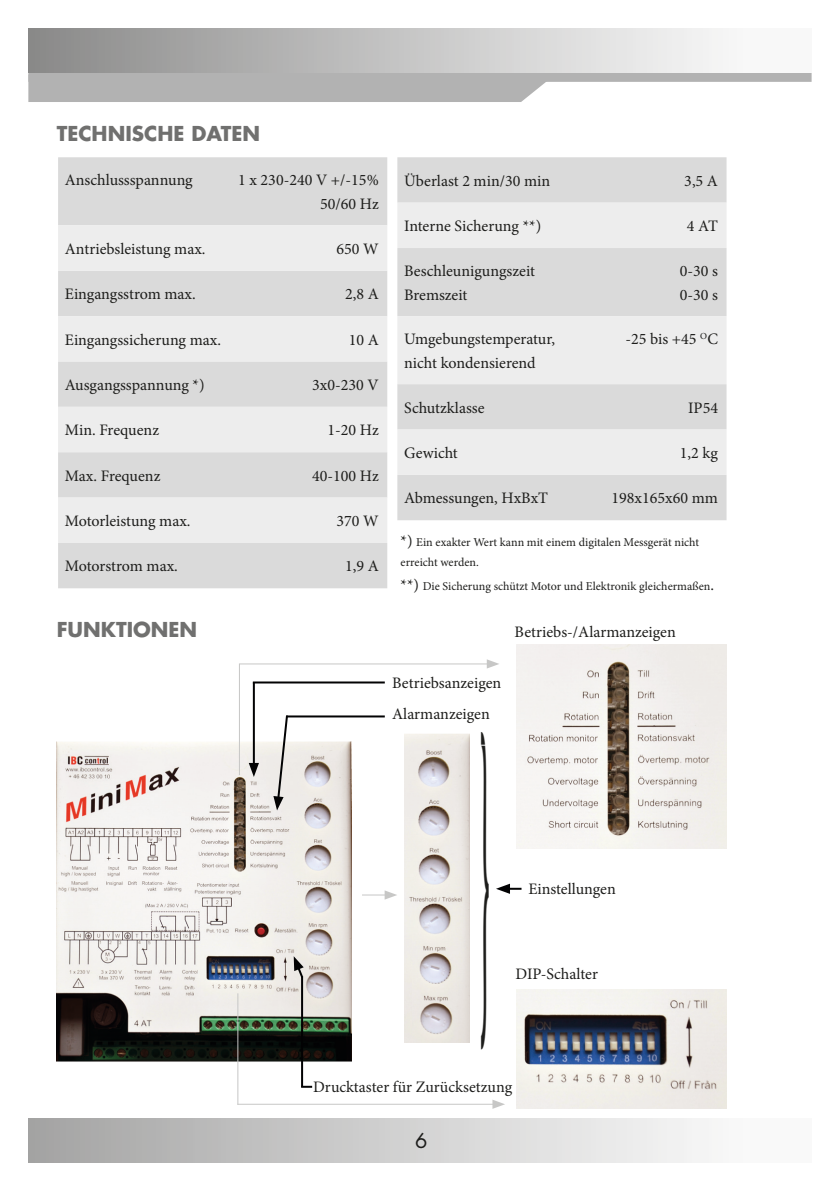
<style>
.page{position:relative;width:840px;height:1191px;background:#fff}
.page>*{position:absolute;margin:0;border:0;box-sizing:border-box;transform-origin:0 0}
.t1{font:700 361.6px "Minion Pro";color:#1d1d1b;scale:.08 1}
.t2{font:700 20px "Futura";color:#70706f}
.t3{font:20px "Futura Std";color:#1d1d1b}
.t4{font:16px/24px "Minion Pro";color:#1d1d1b}
.t5{font:12px/20px "Minion Pro";color:#1d1d1b}
.s1{font-size:16px}
</style>
<div class="page">
<div style="left:28px;top:1118px;width:783px;height:44px;background:linear-gradient(to right,#a5a5a4,#fff)"></div>
<div style="left:28px;top:63px;width:783px;height:19px;background:linear-gradient(to right,#b2b2b2,#b2b2b2)"></div>
<div style="left:28px;top:28px;width:783px;height:44px;background:linear-gradient(to right,#8b8b8b,#fff)"></div>
<div style="left:28px;top:75px;width:527px;height:27px;background:#b2b2b2"></div>
<img style="left:57px;top:742px;width:294px;height:320px">
<div style="left:397px;top:157px;width:329px;height:363px;background:#dadada"></div>
<svg style="left:397px;top:203px;width:329px;height:272px;background:#e5e5e5"></svg>
<div style="left:58px;top:157px;width:329px;height:431px;background:#dadada"></div>
<svg style="left:58px;top:225px;width:329px;height:318px;background:#e4e4e4"></svg>
<svg style="left:293px;top:956px;width:12px;height:24px"></svg>
<hr style="left:286px;top:715px;width:98px;height:2px;background:#020203">
<svg style="left:496px;top:883px;width:25px;height:11px"></svg>
<hr style="left:237px;top:1103px;width:258px;height:1px;background:#c7c7c6">
<svg style="left:492px;top:1100px;width:13px;height:8px"></svg>
<hr style="left:239px;top:663px;width:1px;height:112px;background:#c7c7c6">
<hr style="left:237px;top:993px;width:1px;height:111px;background:#c7c7c6">
<hr style="left:301px;top:976px;width:2px;height:111px;background:#020203">
<svg style="left:301px;top:1085px;width:11px;height:2px"></svg>
<hr style="left:239px;top:663px;width:250px;height:1px;background:#c7c7c6">
<svg style="left:486px;top:659px;width:13px;height:9px"></svg>
<svg style="left:273px;top:715px;width:16px;height:95px"></svg>
<hr style="left:253px;top:681px;width:131px;height:2px;background:#020203">
<hr style="left:253px;top:682px;width:2px;height:84px;background:#020203">
<svg style="left:248px;top:763px;width:11px;height:14px"></svg>
<svg style="left:362px;top:890px;width:35px;height:9px"></svg>
<img style="left:404px;top:734px;width:65px;height:308px">
<img style="left:404px;top:935px;width:7px;height:101px">
<img style="left:516px;top:989px;width:210px;height:119px">
<img style="left:516px;top:644px;width:209px;height:204px">
<p class="t2" style="left:57px;top:120px;width:205px">TECHNISCHE DATEN</p>
<p class="t4" style="left:65px;top:168px;width:129px">Anschlussspannung</p>
<p class="t4" style="left:238px;top:168px;width:142px;text-align:right">1 x 230-240 V +/-15%<br>50/60 Hz</p>
<p class="t4" style="left:65px;top:237px;width:142px">Antriebsleistung max.</p>
<p class="t4" style="left:336px;top:237px;width:44px">650 W</p>
<p class="t4" style="left:65px;top:282px;width:132px">Eingangsstrom max.</p>
<p class="t4" style="left:345px;top:282px;width:35px">2,8 A</p>
<p class="t4" style="left:65px;top:327px;width:157px">Eingangssicherung max.</p>
<p class="t4" style="left:348px;top:327px;width:32px">10 A</p>
<p class="t4" style="left:65px;top:373px;width:141px">Ausgangsspannung *)</p>
<p class="t4" style="left:312px;top:373px;width:68px">3x0-230 V</p>
<p class="t4" style="left:65px;top:418px;width:96px">Min. Frequenz</p>
<p class="t4" style="left:327px;top:418px;width:53px">1-20 Hz</p>
<p class="t4" style="left:65px;top:464px;width:97px">Max. Frequenz</p>
<p class="t4" style="left:312px;top:464px;width:68px">40-100 Hz</p>
<p class="t4" style="left:65px;top:509px;width:127px">Motorleistung max.</p>
<p class="t4" style="left:336px;top:509px;width:44px">370 W</p>
<p class="t4" style="left:65px;top:554px;width:114px">Motorstrom max.</p>
<p class="t4" style="left:345px;top:554px;width:35px">1,9 A</p>
<p class="t2" style="left:57px;top:616px;width:142px">FUNKTIONEN</p>
<p class="t4" style="left:404px;top:169px;width:147px">Überlast 2 min/30 min</p>
<p class="t4" style="left:684px;top:169px;width:35px">3,5 A</p>
<p class="t4" style="left:404px;top:214px;width:138px">Interne Sicherung **)</p>
<p class="t4" style="left:686px;top:214px;width:33px">4 AT</p>
<p class="t4" style="left:404px;top:259px;width:132px">Beschleunigungszeit<br>Bremszeit</p>
<p class="t4" style="left:679px;top:259px;width:40px">0-30 s<br>0-30 s</p>
<p class="t4" style="left:404px;top:327px;width:152px">Umgebungstemperatur, nicht kondensierend</p>
<p class="t4" style="left:625px;top:327px;width:94px">-25 bis +45 <sup>O</sup>C</p>
<p class="t4" style="left:404px;top:395px;width:82px">Schutzklasse</p>
<p class="t4" style="left:687px;top:395px;width:31px">IP54</p>
<p class="t4" style="left:404px;top:441px;width:55px">Gewicht</p>
<p class="t4" style="left:679px;top:441px;width:40px">1,2 kg</p>
<p class="t4" style="left:404px;top:486px;width:145px">Abmessungen, HxBxT</p>
<p class="t4" style="left:611px;top:486px;width:108px">198x165x60 mm</p>
<p class="t5" style="left:400px;top:532px;width:300px"><span class="s1">*)</span> Ein exakter Wert kann mit einem digitalen Messgerät nicht erreicht werden.</p>
<p class="t5" style="left:400px;top:576px;width:315px"><span class="s1">**)</span> Die Sicherung schützt Motor und Elektronik gleichermaßen<span class="s1">.</span></p>
<p class="t4" style="left:514px;top:619px;width:163px">Betriebs-/Alarmanzeigen</p>
<p class="t4" style="left:392px;top:667px;width:111px;line-height:31.2px">Betriebsanzeigen<br>Alarmanzeigen</p>
<h1 class="t1" style="left:479px;top:638px;width:134px">}</h1>
<p class="t4" style="left:528px;top:877px;width:89px">Einstellungen</p>
<p class="t4" style="left:515px;top:962px;width:84px">DIP-Schalter</p>
<p class="t4" style="left:313px;top:1075px;width:200px">Drucktaster für Zurücksetzung</p>
<p class="t3" style="left:415px;top:1128px;width:14px">6</p>
</div>
